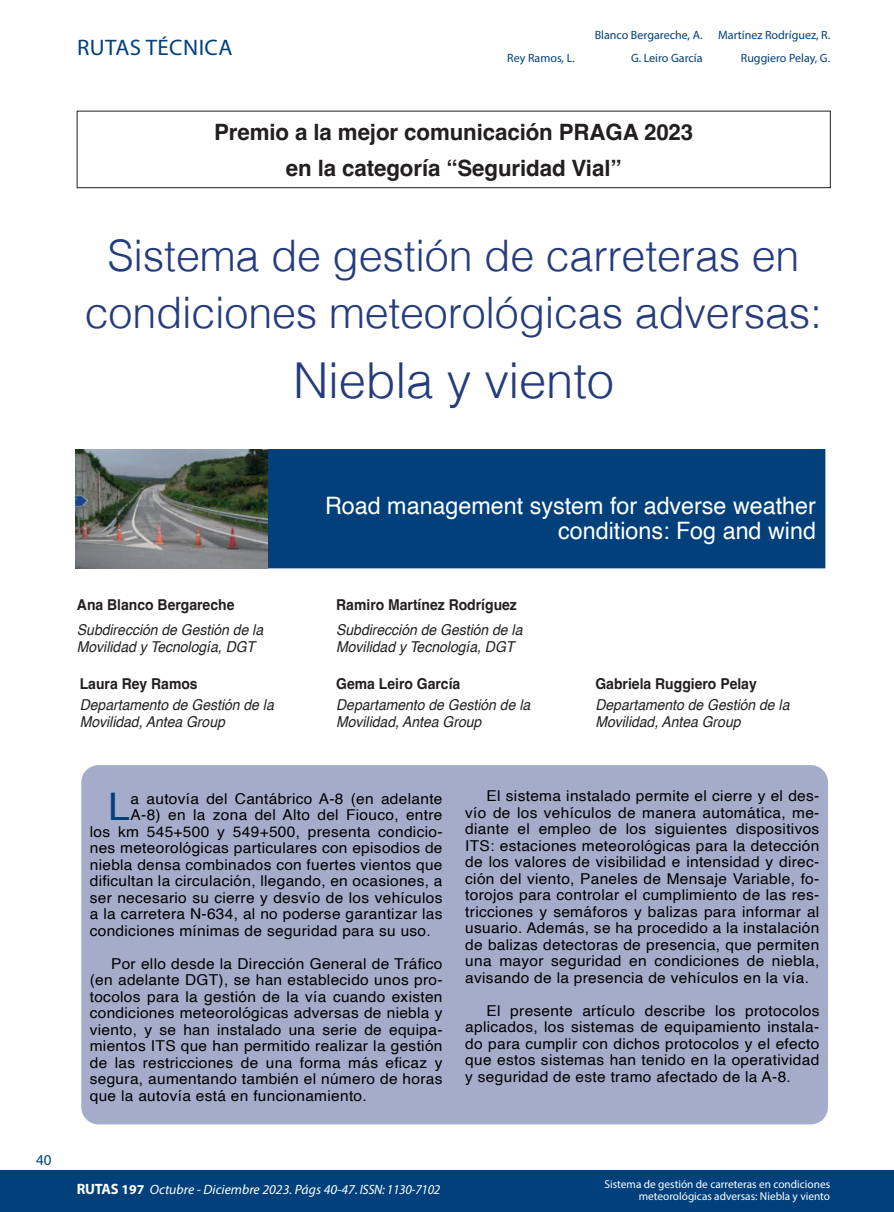
<style>
.page{position:relative;width:894px;height:1212px;background:#fff}
.page>*{position:absolute;margin:0;border:0;box-sizing:border-box;transform-origin:0 0}
.t1{font:300 49.5px "Helvetica";letter-spacing:-.005em;color:#243b7d}
.t2{font:300 43.5px/57px "Helvetica";letter-spacing:-.005em;color:#243b7d;text-align:center}
.t3{font:37.95px "Helvetica";color:#01407b}
.t4{font:24px/25.5px "Helvetica";color:#fff;text-align:right}
.t5{font:700 22.5px/36px "Helvetica";letter-spacing:-.005em;color:#231f20;text-align:center}
.t6{font:22.5px "Myriad Pro";letter-spacing:.02em;color:#01407b}
.t7{font:15px/16.5px "Helvetica";letter-spacing:.02em;color:#000;text-align:justify}
.t8{font:italic 15px/16.5px "Helvetica";color:#231f20;scale:.93 1}
.t9{font:700 15px "Helvetica";color:#231f20;scale:.93 1}
.t10{font:15px "Myriad Pro";color:#01407b}
.t11{font:italic 13.5px "Myriad Pro";color:#fff}
.t12{font:12px "Myriad Pro";color:#01407b}
.t13{font:11.4px/12px "Myriad Pro";color:#fff;text-align:right}
.s1{font-weight:700;font-style:normal;font-size:15px}
.s2{font-weight:700;font-style:normal}
</style>
<div class="page">
<div style="left:0;top:1170px;width:893px;height:41px;background:#01407b"></div>
<div style="left:80px;top:764px;width:748px;height:361px;background:#a4acca;border-radius:18px"></div>
<div style="left:80px;top:763px;width:749px;height:362px;border:2px solid #fff;border-radius:18px"></div>
<div style="left:268px;top:449px;width:556px;height:119px;background:#01407b"></div>
<img style="left:75px;top:449px;width:192px;height:119px">
<div style="left:77px;top:111px;width:753px;height:77px;border:1px solid #231f20"></div>
<h3 class="t6" style="left:77px;top:34px;width:157px">RUTAS TÉCNICA</h3>
<p class="t12" style="left:507px;top:50px;width:69px">Rey Ramos, L.</p>
<p class="t12" style="left:594px;top:27px;width:109px">Blanco Bergareche, A.</p>
<p class="t12" style="left:718px;top:27px;width:113px">Martínez Rodríguez, R.</p>
<p class="t12" style="left:630px;top:50px;width:73px">G. Leiro García</p>
<p class="t12" style="left:740px;top:50px;width:91px">Ruggiero Pelay, G.</p>
<h3 class="t5" style="left:214px;top:116px;width:480px">Premio a la mejor comunicación PRAGA 2023 en la categoría “Seguridad Vial”</h3>
<h2 class="t2" style="left:85px;top:224px;width:738px">Sistema de gestión de carreteras en condiciones meteorológicas adversas:</h2>
<h1 class="t1" style="left:293px;top:338px;width:322px">Niebla y viento</h1>
<p class="t10" style="left:36px;top:1150px;width:17px">40</p>
<p class="t9" style="left:77px;top:595px;width:171px">Ana Blanco Bergareche</p>
<p class="t8" style="left:77px;top:622px;width:202px">Subdirección de Gestión de la<br>Movilidad y Tecnología, DGT</p>
<p class="t9" style="left:80px;top:675px;width:128px">Laura Rey Ramos</p>
<p class="t8" style="left:80px;top:697px;width:210px">Departamento de Gestión de la<br>Movilidad, Antea Group</p>
<h3 class="t4" style="left:325px;top:493px;width:492px">Road management system for adverse weather conditions: Fog and wind</h3>
<p class="t9" style="left:336px;top:595px;width:196px">Ramiro Martínez Rodríguez</p>
<p class="t8" style="left:336px;top:622px;width:202px">Subdirección de Gestión de la<br>Movilidad y Tecnología, DGT</p>
<p class="t9" style="left:336px;top:675px;width:135px">Gema Leiro García</p>
<p class="t8" style="left:336px;top:697px;width:210px">Departamento de Gestión de la<br>Movilidad, Antea Group</p>
<p class="t9" style="left:595px;top:675px;width:175px">Gabriela Ruggiero Pelay</p>
<p class="t8" style="left:595px;top:697px;width:210px">Departamento de Gestión de la<br>Movilidad, Antea Group</p>
<h3 class="t3" style="left:108px;top:777px;width:23px">L</h3>
<p class="t7" style="left:131px;top:790px;width:313px">a autovía del Cantábrico A-8 (en adelante</p>
<p class="t7" style="left:131px;top:807px;width:313px">A-8) en la zona del Alto del Fiouco, entre</p>
<p class="t7" style="left:90px;top:823px;width:354px">los km 545+500 y 549+500, presenta condicio-</p>
<p class="t7" style="left:90px;top:840px;width:354px">nes meteorológicas particulares con episodios de</p>
<p class="t7" style="left:90px;top:856px;width:354px">niebla densa combinados con fuertes vientos que</p>
<p class="t7" style="left:90px;top:873px;width:354px">dificultan la circulación, llegando, en ocasiones, a</p>
<p class="t7" style="left:90px;top:889px;width:354px">ser necesario su cierre y desvío de los vehículos</p>
<p class="t7" style="left:90px;top:906px;width:354px">a la carretera N-634, al no poderse garantizar las</p>
<p class="t7" style="left:90px;top:922px;width:342px">condiciones mínimas de seguridad para su uso.</p>
<p class="t7" style="left:90px;top:955px;width:354px;text-indent:21px">Por ello desde la Dirección General de Tráfico (en adelante DGT), se han establecido unos pro&shy;tocolos para la gestión de la vía cuando existen condiciones meteorológicas adversas de niebla y viento, y se han instalado una serie de equipa&shy;mientos ITS que han permitido realizar la gestión de las restricciones de una forma más eficaz y segura, aumentando también el número de horas que la autovía está en funcionamiento.</p>
<p class="t7" style="left:465px;top:788px;width:355px;text-indent:21px">El sistema instalado permite el cierre y el des&shy;vío de los vehículos de manera automática, me&shy;diante el empleo de los siguientes dispositivos ITS: estaciones meteorológicas para la detección de los valores de visibilidad e intensidad y direc&shy;ción del viento, Paneles de Mensaje Variable, fo&shy;torojos para controlar el cumplimiento de las res&shy;tricciones y semáforos y balizas para informar al usuario. Además, se ha procedido a la instalación de balizas detectoras de presencia, que permiten una mayor seguridad en condiciones de niebla, avisando de la presencia de vehículos en la vía.</p>
<p class="t7" style="left:465px;top:1002px;width:355px;text-indent:21px">El presente artículo describe los protocolos aplicados, los sistemas de equipamiento instala&shy;do para cumplir con dichos protocolos y el efecto que estos sistemas han tenido en la operatividad y seguridad de este tramo afectado de la A-8.</p>
<p class="t11" style="left:77px;top:1181px;width:365px"><span class="s1">RUTAS</span> <span class="s2">197</span> Octubre - Diciembre 2023. Págs 40-47. ISSN: 1130-7102</p>
<p class="t13" style="left:604px;top:1177px;width:227px">Sistema de gestión de carreteras en condiciones meteorológicas adversas: Niebla y viento</p>
</div>
